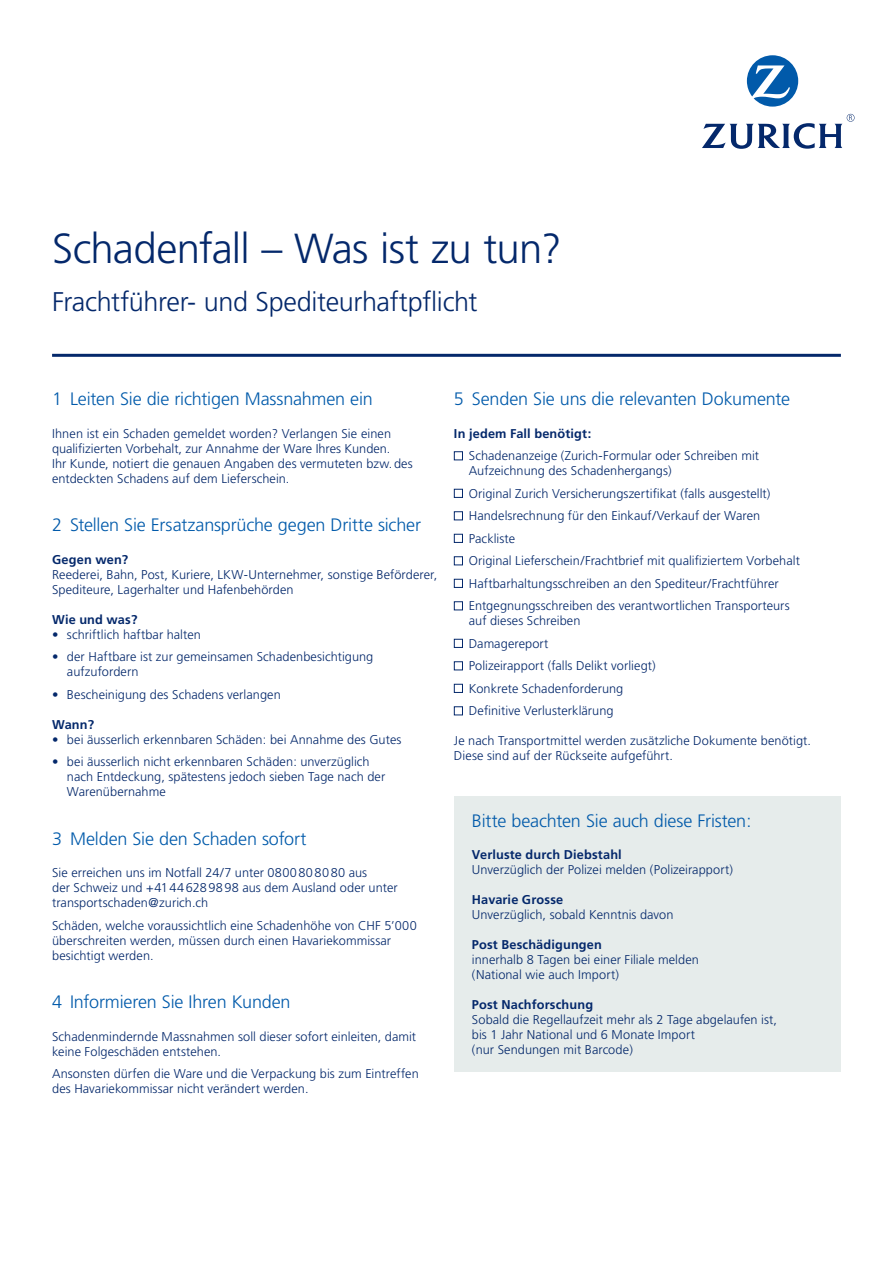
<style>
.page{position:relative;width:893px;height:1263px;background:#fff}
.page>*{position:absolute;margin:0;border:0;box-sizing:border-box;transform-origin:0 0}
.t1{font:300 42px "Frutiger";letter-spacing:-.02em;color:#04286b}
.t2{font:300 27px "Frutiger";letter-spacing:-.015em;color:#04286b}
.t3{font:300 18px "Frutiger";letter-spacing:-.01em;color:#015aaa}
.t4{font:300 12.75px/15px "Frutiger";letter-spacing:.005em;color:#04286b}
.t5{font:700 12.75px "Frutiger";letter-spacing:.01em;color:#04286b}
</style>
<div class="page">
<hr style="left:52px;top:354px;width:789px;height:3px;background:#04286b">
<div style="left:454px;top:451px;width:9px;height:9px;border:1px solid #04286b"></div>
<div style="left:454px;top:489px;width:9px;height:9px;border:1px solid #04286b"></div>
<div style="left:454px;top:511px;width:9px;height:9px;border:1px solid #04286b"></div>
<div style="left:454px;top:534px;width:9px;height:9px;border:1px solid #04286b"></div>
<div style="left:454px;top:556px;width:9px;height:9px;border:1px solid #04286b"></div>
<div style="left:454px;top:579px;width:9px;height:9px;border:1px solid #04286b"></div>
<div style="left:454px;top:601px;width:9px;height:9px;border:1px solid #04286b"></div>
<div style="left:454px;top:639px;width:9px;height:9px;border:1px solid #04286b"></div>
<div style="left:454px;top:661px;width:9px;height:9px;border:1px solid #04286b"></div>
<div style="left:454px;top:684px;width:9px;height:9px;border:1px solid #04286b"></div>
<div style="left:454px;top:706px;width:9px;height:9px;border:1px solid #04286b"></div>
<div style="left:454px;top:796px;width:387px;height:276px;background:#e6eceb"></div>
<svg style="left:747px;top:55px;width:51px;height:52px"></svg>
<svg style="left:702px;top:114px;width:152px;height:35px"></svg>
<h1 class="t1" style="left:52px;top:225px;width:511px">Schadenfall – Was ist zu tun?</h1>
<h2 class="t2" style="left:52px;top:287px;width:427px">Frachtführer- und Spediteurhaftpflicht</h2>
<h3 class="t3" style="left:52px;top:389px;width:322px">1 Leiten Sie die richtigen Massnahmen ein</h3>
<p class="t4" style="left:52px;top:426px;width:362px">Ihnen ist ein Schaden gemeldet worden? Verlangen Sie einen qualifizierten Vorbehalt, zur Annahme der Ware Ihres Kunden.<br>Ihr Kunde, notiert die genauen Angaben des vermuteten bzw.des entdeckten Schadens auf dem Lieferschein.</p>
<h3 class="t3" style="left:52px;top:515px;width:370px">2 Stellen Sie Ersatzansprüche gegen Dritte sicher</h3>
<p class="t5" style="left:52px;top:552px;width:78px">Gegen wen?</p>
<p class="t4" style="left:52px;top:567px;width:387px">Reederei, Bahn, Post, Kuriere, LKW-Unternehmer, sonstige Beförderer,<br>Spediteure, Lagerhalter und Hafenbehörden</p>
<p class="t5" style="left:52px;top:612px;width:87px">Wie und was?</p>
<p class="t4" style="left:52px;top:627px;width:150px">• schriftlich haftbar halten</p>
<p class="t4" style="left:67px;top:649px;width:308px;text-indent:-15px">• der Haftbare ist zur gemeinsamen Schadenbesichtigung aufzufordern</p>
<p class="t4" style="left:52px;top:687px;width:230px">• Bescheinigung des Schadens verlangen</p>
<p class="t5" style="left:52px;top:717px;width:44px">Wann?</p>
<p class="t4" style="left:52px;top:732px;width:351px">• bei äusserlich erkennbaren Schäden: bei Annahme des Gutes</p>
<p class="t4" style="left:67px;top:754px;width:320px;text-indent:-15px">• bei äusserlich nicht erkennbaren Schäden: unverzüglich nach Entdeckung, spätestens jedoch sieben Tage nach der<br>Warenübernahme</p>
<h3 class="t3" style="left:52px;top:828px;width:256px">3 Melden Sie den Schaden sofort</h3>
<p class="t4" style="left:52px;top:865px;width:347px">Sie erreichen uns im Notfall 24/7 unter 0800808080 aus<br>der Schweiz und +41446289898 aus dem Ausland oder unter transportschaden@zurich.ch</p>
<p class="t4" style="left:52px;top:918px;width:366px">Schäden, welche voraussichtlich eine Schadenhöhe von CHF 5’000 überschreiten werden, müssen durch einen Havariekommissar besichtigt werden.</p>
<h3 class="t3" style="left:52px;top:992px;width:240px">4 Informieren Sie Ihren Kunden</h3>
<p class="t4" style="left:52px;top:1029px;width:366px">Schadenmindernde Massnahmen soll dieser sofort einleiten, damit keine Folgeschäden entstehen.</p>
<p class="t4" style="left:52px;top:1066px;width:368px">Ansonsten dürfen die Ware und die Verpackung bis zum Eintreffen des Havariekommissar nicht verändert werden.</p>
<h3 class="t3" style="left:454px;top:389px;width:338px">5 Senden Sie uns die relevanten Dokumente</h3>
<p class="t5" style="left:454px;top:426px;width:139px">In jedem Fall benötigt:</p>
<p class="t4" style="left:469px;top:448px;width:292px">Schadenanzeige (Zurich-Formular oder Schreiben mit<br>Aufzeichnung des Schadenhergangs)</p>
<p class="t4" style="left:469px;top:482px;width:333px;line-height:22.5px">Original Zurich Versicherungszertifikat (falls ausgestellt)<br>Handelsrechnung für den Einkauf/Verkauf der Waren Packliste<br>Original Lieferschein/Frachtbrief mit qualifiziertem Vorbehalt Haftbarhaltungsschreiben an den Spediteur/Frachtführer Entgegnungsschreiben des verantwortlichen Transporteurs</p>
<p class="t4" style="left:469px;top:610px;width:188px;line-height:22.5px">auf dieses Schreiben<br>Damagereport<br>Polizeirapport (falls Delikt vorliegt)<br>Konkrete Schadenforderung<br>Definitive Verlusterklärung</p>
<p class="t4" style="left:454px;top:733px;width:359px">Je nach Transportmittel werden zusätzliche Dokumente benötigt.<br>Diese sind auf der Rückseite aufgeführt.</p>
<h3 class="t3" style="left:472px;top:810px;width:281px">Bitte beachten Sie auch diese Fristen:</h3>
<p class="t5" style="left:472px;top:847px;width:151px">Verluste durch Diebstahl</p>
<p class="t4" style="left:472px;top:862px;width:262px">Unverzüglich der Polizei melden (Polizeirapport)</p>
<p class="t5" style="left:472px;top:892px;width:93px">Havarie Grosse</p>
<p class="t4" style="left:472px;top:907px;width:203px">Unverzüglich, sobald Kenntnis davon</p>
<p class="t5" style="left:472px;top:937px;width:132px">Post Beschädigungen</p>
<p class="t4" style="left:472px;top:952px;width:229px">innerhalb 8 Tagen bei einer Filiale melden (National wie auch Import)</p>
<p class="t5" style="left:472px;top:997px;width:123px">Post Nachforschung</p>
<p class="t4" style="left:472px;top:1012px;width:307px">Sobald die Regellaufzeit mehr als 2 Tage abgelaufen ist, bis 1 Jahr National und 6 Monate Import<br>(nur Sendungen mit Barcode)</p>
</div>
